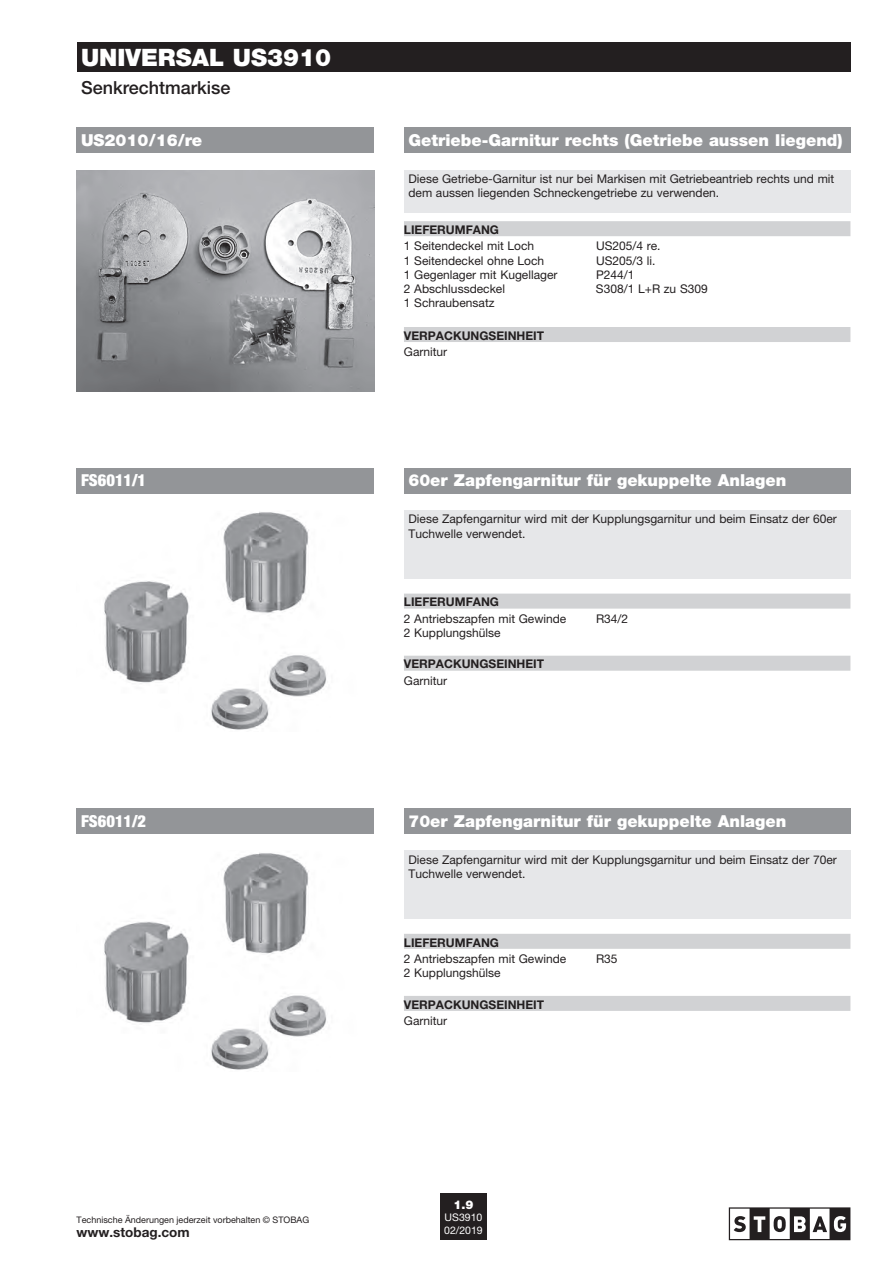
<style>
.page{position:relative;width:893px;height:1263px;background:#fff}
.page>*{position:absolute;margin:0;border:0;box-sizing:border-box;transform-origin:0 0}
.t1{font:900 24px "Helvetica Neue LT Pro";color:#fff}
.t2{font:500 18px "Helvetica Neue LT Pro";color:#231f20}
.t3{font:900 16.5px "Helvetica Neue LT Pro";color:#fff}
.t4{font:900 condensed 16.5px "Helvetica Neue LT Pro";color:#fff}
.t5{font:700 13.5px "Helvetica Neue LT Pro";color:#231f20}
.t6{font:12px/14.2px "Helvetica Neue LT Pro";color:#231f20}
.t7{font:700 12px "Helvetica Neue LT Pro";color:#231f20}
.t8{font:900 12px "Helvetica Neue LT Pro";color:#fff}
.t9{font:10.5px "Helvetica Neue LT Pro";color:#fff}
.t10{font:9px "Helvetica Neue LT Pro";color:#231f20}
</style>
<div class="page">
<img style="left:77px;top:170px;width:297px;height:221px">
<img style="left:104px;top:512px;width:222px;height:218px">
<img style="left:104px;top:853px;width:222px;height:217px">
<div style="left:404px;top:128px;width:446px;height:25px;background:#939598"></div>
<div style="left:404px;top:170px;width:446px;height:43px;background:#e6e7e9"></div>
<div style="left:404px;top:327px;width:446px;height:15px;background:#d1d2d4"></div>
<div style="left:404px;top:221px;width:446px;height:15px;background:#d1d2d4"></div>
<div style="left:404px;top:510px;width:446px;height:68px;background:#e6e7e9"></div>
<div style="left:404px;top:850px;width:446px;height:68px;background:#e6e7e9"></div>
<div style="left:404px;top:468px;width:446px;height:25px;background:#939598"></div>
<div style="left:404px;top:808px;width:446px;height:25px;background:#939598"></div>
<div style="left:404px;top:656px;width:446px;height:15px;background:#d1d2d4"></div>
<div style="left:404px;top:996px;width:446px;height:15px;background:#d1d2d4"></div>
<div style="left:404px;top:594px;width:446px;height:15px;background:#d1d2d4"></div>
<div style="left:404px;top:934px;width:446px;height:15px;background:#d1d2d4"></div>
<div style="left:440px;top:1193px;width:47px;height:47px;background:#231f20"></div>
<div style="left:77px;top:43px;width:773px;height:29px;background:#231f20"></div>
<svg style="left:729px;top:1207px;width:121px;height:33px"></svg>
<div style="left:77px;top:128px;width:297px;height:25px;background:#939598"></div>
<div style="left:77px;top:468px;width:297px;height:25px;background:#939598"></div>
<div style="left:77px;top:808px;width:297px;height:25px;background:#939598"></div>
<h1 class="t1" style="left:81px;top:43px;width:252px">UNIVERSAL US3910</h1>
<h2 class="t2" style="left:81px;top:76px;width:151px">Senkrechtmarkise</h2>
<h3 class="t3" style="left:81px;top:130px;width:123px">US2010/16/re</h3>
<h3 class="t3" style="left:408px;top:130px;width:436px">Getriebe-Garnitur rechts (Getriebe aussen liegend)</h3>
<p class="t6" style="left:408px;top:172px;width:427px">Diese Getriebe-Garnitur ist nur bei Markisen mit Getriebeantrieb rechts und mit dem aussen liegenden Schneckengetriebe zu verwenden.</p>
<p class="t7" style="left:404px;top:222px;width:97px">LIEFERUMFANG</p>
<p class="t6" style="left:404px;top:239px;width:132px">1 Seitendeckel mit Loch</p>
<p class="t6" style="left:596px;top:239px;width:66px">US205/4 re.</p>
<p class="t6" style="left:404px;top:253px;width:142px">1 Seitendeckel ohne Loch</p>
<p class="t6" style="left:596px;top:253px;width:61px">US205/3 li.</p>
<p class="t6" style="left:404px;top:267px;width:155px">1 Gegenlager mit Kugellager</p>
<p class="t6" style="left:596px;top:267px;width:40px">P244/1</p>
<p class="t6" style="left:404px;top:281px;width:103px">2 Abschlussdeckel</p>
<p class="t6" style="left:596px;top:281px;width:113px">S308/1 L+R zu S309</p>
<p class="t6" style="left:404px;top:296px;width:92px">1 Schraubensatz</p>
<p class="t7" style="left:404px;top:328px;width:142px">VERPACKUNGSEINHEIT</p>
<p class="t6" style="left:404px;top:345px;width:45px">Garnitur</p>
<h3 class="t4" style="left:81px;top:470px;width:67px">FS6011/1</h3>
<h3 class="t3" style="left:408px;top:471px;width:379px">60er Zapfengarnitur für gekuppelte Anlagen</h3>
<p class="t6" style="left:408px;top:512px;width:430px">Diese Zapfengarnitur wird mit der Kupplungsgarnitur und beim Einsatz der 60er<br>Tuchwelle verwendet.</p>
<p class="t7" style="left:404px;top:595px;width:97px">LIEFERUMFANG</p>
<p class="t6" style="left:404px;top:611px;width:164px">2 Antriebszapfen mit Gewinde</p>
<p class="t6" style="left:596px;top:611px;width:34px">R34/2</p>
<p class="t6" style="left:404px;top:625px;width:98px">2 Kupplungshülse</p>
<p class="t7" style="left:404px;top:657px;width:142px">VERPACKUNGSEINHEIT</p>
<p class="t6" style="left:404px;top:673px;width:45px">Garnitur</p>
<h3 class="t4" style="left:81px;top:810px;width:67px">FS6011/2</h3>
<h3 class="t3" style="left:408px;top:811px;width:379px">70er Zapfengarnitur für gekuppelte Anlagen</h3>
<p class="t6" style="left:408px;top:852px;width:430px">Diese Zapfengarnitur wird mit der Kupplungsgarnitur und beim Einsatz der 70er<br>Tuchwelle verwendet.</p>
<p class="t7" style="left:404px;top:935px;width:97px">LIEFERUMFANG</p>
<p class="t6" style="left:404px;top:951px;width:164px">2 Antriebszapfen mit Gewinde</p>
<p class="t6" style="left:596px;top:951px;width:23px">R35</p>
<p class="t6" style="left:404px;top:966px;width:98px">2 Kupplungshülse</p>
<p class="t7" style="left:404px;top:997px;width:142px">VERPACKUNGSEINHEIT</p>
<p class="t6" style="left:404px;top:1013px;width:45px">Garnitur</p>
<p class="t8" style="left:453px;top:1197px;width:22px">1.9</p>
<p class="t9" style="left:445px;top:1211px;width:39px">US3910</p>
<p class="t10" style="left:77px;top:1214px;width:234px">Technische Änderungen jederzeit vorbehalten © STOBAG</p>
<p class="t5" style="left:77px;top:1224px;width:115px">www.stobag.com</p>
<p class="t9" style="left:444px;top:1224px;width:40px">02/2019</p>
</div>
